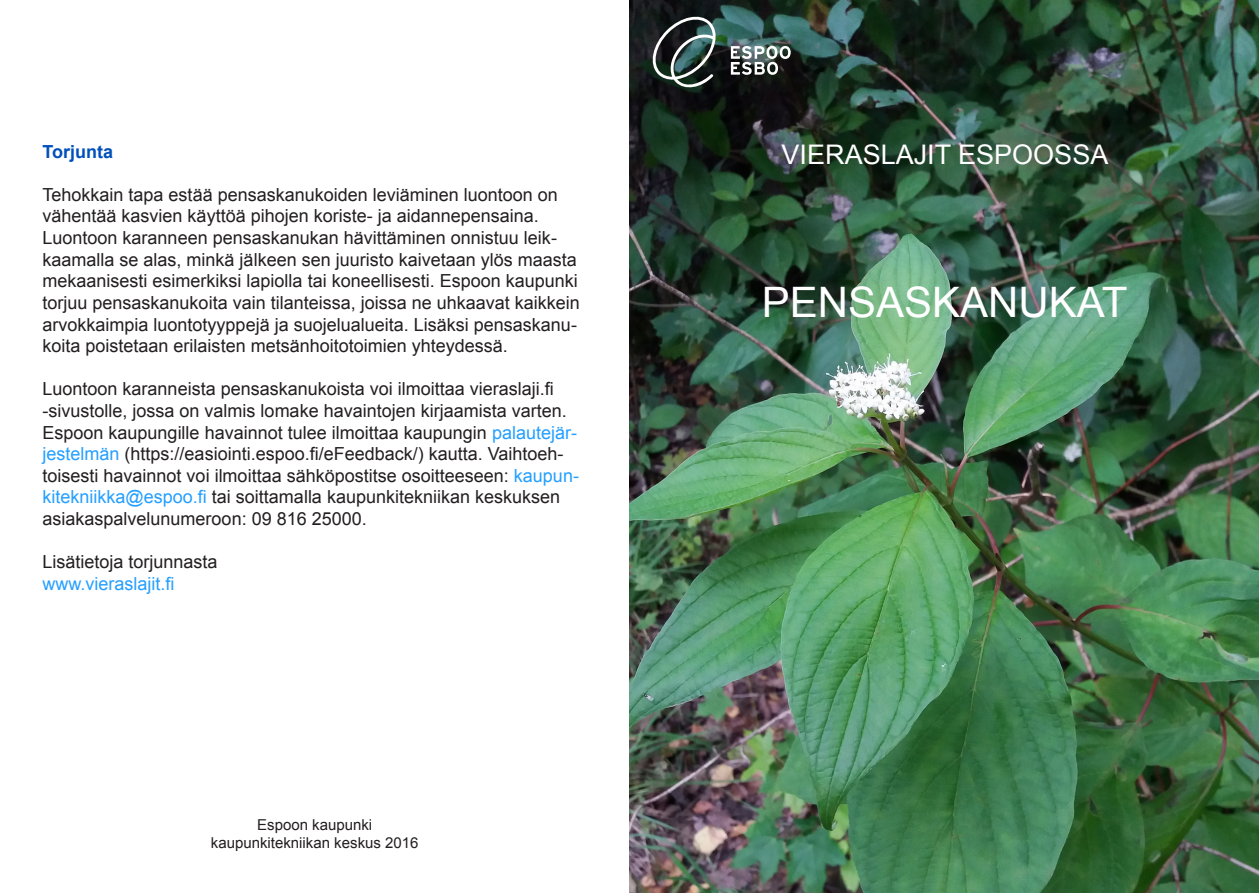
<style>
.page{position:relative;width:1259px;height:893px;background:#fff}
.page>*{position:absolute;margin:0;border:0;box-sizing:border-box;transform-origin:0 0}
.t1{font:42px "Arial";color:#fff}
.t2{font:27px "Arial";color:#fff}
.t3{font:18px/21.6px "Arial";color:#231f20}
.t4{font:18px "Arial";color:#249fff}
.t5{font:700 18px "Arial";color:#0050bb}
.t6{font:15px "Arial";color:#231f20}
.s1{color:#249fff}
</style>
<div class="page">
<img style="left:629px;top:0;width:630px;height:893px">
<img style="left:648px;top:12px;width:142px;height:79px">
<p class="t5" style="left:43px;top:139px;width:72px">Torjunta</p>
<p class="t3" style="left:43px;top:184px;width:539px">Tehokkain tapa estää pensaskanukoiden leviäminen luontoon on vähentää kasvien käyttöä pihojen koriste- ja aidannepensaina.<br>Luontoon karanneen pensaskanukan hävittäminen onnistuu leik&shy;kaamalla se alas, minkä jälkeen sen juuristo kaivetaan ylös maasta mekaanisesti esimerkiksi lapiolla tai koneellisesti. Espoon kaupunki torjuu pensaskanukoita vain tilanteissa, joissa ne uhkaavat kaikkein arvokkaimpia luontotyyppejä ja suojelualueita. Lisäksi pensaskanu&shy;koita poistetaan erilaisten metsänhoitotoimien yhteydessä.</p>
<p class="t3" style="left:43px;top:378px;width:538px">Luontoon karanneista pensaskanukoista voi ilmoittaa vieraslaji.fi -sivustolle, jossa on valmis lomake havaintojen kirjaamista varten.<br>Espoon kaupungille havainnot tulee ilmoittaa kaupungin <span class="s1">palautejär&shy;jestelmän</span> (https://easiointi.espoo.fi/eFeedback/) kautta. Vaihtoeh&shy;toisesti havainnot voi ilmoittaa sähköpostitse osoitteeseen: <span class="s1">kaupun&shy;kitekniikka@espoo.fi</span> tai soittamalla kaupunkitekniikan keskuksen asiakaspalvelunumeroon: 09 816 25000.</p>
<p class="t3" style="left:43px;top:551px;width:177px">Lisätietoja torjunnasta</p>
<p class="t4" style="left:43px;top:572px;width:134px">www.vieraslajit.fi</p>
<p class="t6" style="left:257px;top:814px;width:117px">Espoon kaupunki</p>
<p class="t6" style="left:211px;top:832px;width:209px">kaupunkitekniikan keskus 2016</p>
<p class="t2" style="left:781px;top:137px;width:328px">VIERASLAJIT ESPOOSSA</p>
<p class="t1" style="left:761px;top:275px;width:367px">PENSASKANUKAT</p>
</div>
